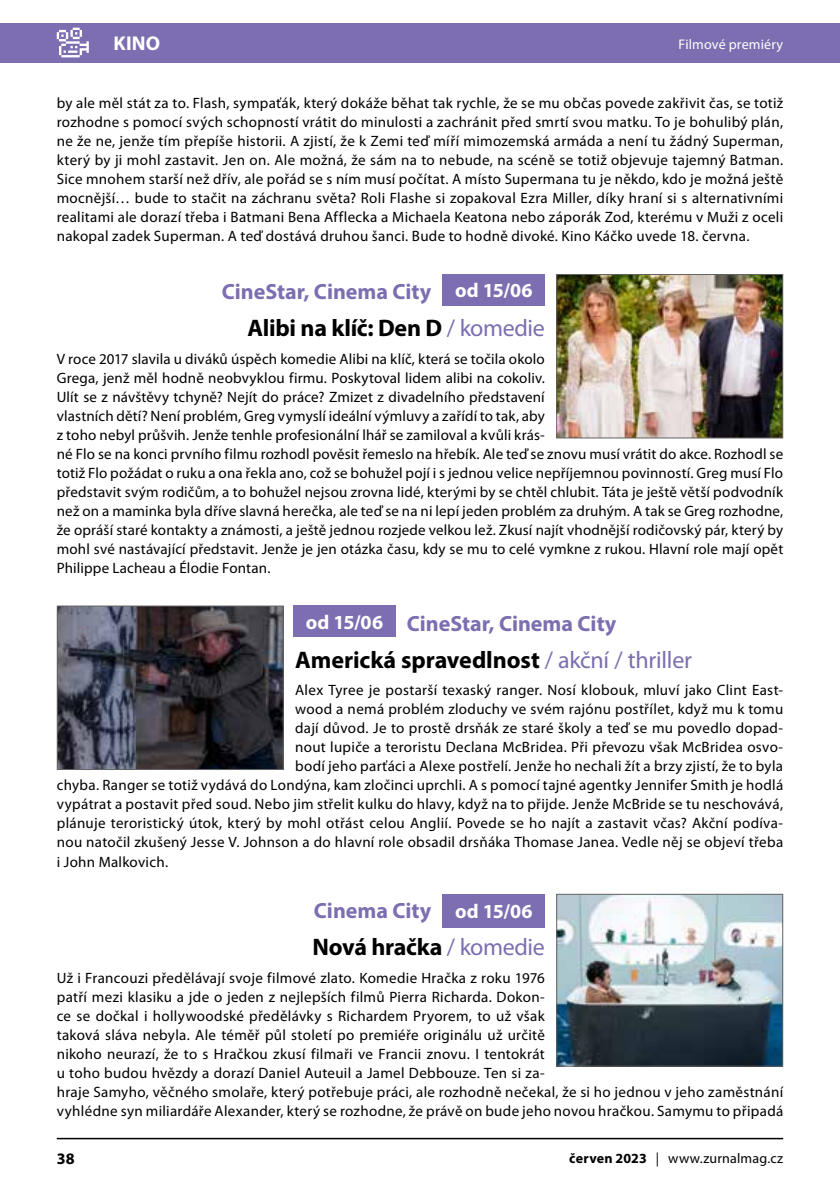
<style>
.page{position:relative;width:840px;height:1191px;background:#fff}
.page>*{position:absolute;margin:0;border:0;box-sizing:border-box;transform-origin:0 0}
.t1{font:700 24px "Myriad Pro";letter-spacing:-.01em;color:#000}
.t2{font:700 22px "Myriad Pro";color:#7c6eb0}
.t3{font:700 20px "Myriad Pro";letter-spacing:.01em;color:#fff}
.t4{font:700 16px "Myriad Pro";color:#000}
.t5{font:15px/19px "Myriad Pro";letter-spacing:.015em;color:#000}
.t6{font:14px "Myriad Pro";letter-spacing:.01em;color:#000}
.t7{font:14px "Myriad Pro";letter-spacing:.01em;color:#fff}
.s1{font-weight:400;color:#7c6eb0}
.s2{font-weight:700}
</style>
<div class="page">
<hr style="left:57px;top:1137px;width:725px;height:2px;background:#000">
<div style="left:0;top:23px;width:839px;height:39px;background:#7c6eb0"></div>
<svg style="left:57px;top:28px;width:32px;height:29px"></svg>
<div style="left:293px;top:605px;width:102px;height:31px;background:#7c6eb0"></div>
<img style="left:59px;top:607px;width:222px;height:161px">
<div style="left:57px;top:605px;width:226px;height:165px;border:1px solid #646363"></div>
<div style="left:442px;top:893px;width:102px;height:34px;background:#7c6eb0"></div>
<img style="left:558px;top:895px;width:222px;height:169px">
<div style="left:556px;top:893px;width:226px;height:173px;border:1px solid #646363"></div>
<div style="left:442px;top:274px;width:102px;height:31px;background:#7c6eb0"></div>
<img style="left:558px;top:276px;width:222px;height:160px">
<div style="left:556px;top:274px;width:226px;height:164px;border:1px solid #646363"></div>
<h3 class="t3" style="left:113px;top:30px;width:48px">KINO</h3>
<p class="t7" style="left:678px;top:35px;width:106px">Filmové premiéry</p>
<p class="t5" style="left:57px;top:93px;width:727px;text-align:justify">by ale měl stát za to. Flash, sympaťák, který dokáže běhat tak rychle, že se mu občas povede zakřivit čas, se totiž rozhodne s pomocí svých schopností vrátit do minulosti a zachránit před smrtí svou matku. To je bohulibý plán, ne že ne, jenže tím přepíše historii. A zjistí, že k Zemi teď míří mimozemská armáda a není tu žádný Superman, který by ji mohl zastavit. Jen on. Ale možná, že sám na to nebude, na scéně se totiž objevuje tajemný Batman.<br>Sice mnohem starší než dřív, ale pořád se s ním musí počítat. A místo Supermana tu je někdo, kdo je možná ještě mocnější… bude to stačit na záchranu světa? Roli Flashe si zopakoval Ezra Miller, díky hraní si s alternativními realitami ale dorazí třeba i Batmani Bena Afflecka a Michaela Keatona nebo záporák Zod, kterému v Muži z oceli nakopal zadek Superman. A teď dostává druhou šanci. Bude to hodně divoké. Kino Káčko uvede 18. června.</p>
<h3 class="t3" style="left:455px;top:277px;width:79px">od 15/06</h3>
<h2 class="t2" style="left:222px;top:277px;width:211px">CineStar, Cinema City</h2>
<h1 class="t1" style="left:247px;top:312px;width:298px">Alibi na klíč: Den D <span class="s1">/ komedie</span></h1>
<p class="t5" style="left:57px;top:349px;width:727px">V roce 2017 slavila u diváků úspěch komedie Alibi na klíč, která se točila okolo<br>Grega, jenž měl hodně neobvyklou firmu. Poskytoval lidem alibi na cokoliv.<br>Ulít se z návštěvy tchyně? Nejít do práce? Zmizet z divadelního představení<br>vlastních dětí? Není problém, Greg vymyslí ideální výmluvy a zařídí to tak, aby<br>z toho nebyl průšvih. Jenže tenhle profesionální lhář se zamiloval a kvůli krás-<br>né Flo se na konci prvního filmu rozhodl pověsit řemeslo na hřebík. Ale teď se znovu musí vrátit do akce. Rozhodl se totiž Flo požádat o ruku a ona řekla ano, což se bohužel pojí i s jednou velice nepříjemnou povinností. Greg musí Flo představit svým rodičům, a to bohužel nejsou zrovna lidé, kterými by se chtěl chlubit. Táta je ještě větší podvodník než on a maminka byla dříve slavná herečka, ale teď se na ni lepí jeden problém za druhým. A tak se Greg rozhodne, že opráší staré kontakty a známosti, a ještě jednou rozjede velkou lež. Zkusí najít vhodnější rodičovský pár, který by mohl své nastávající představit. Jenže je jen otázka času, kdy se mu to celé vymkne z rukou. Hlavní role mají opět Philippe Lacheau a Élodie Fontan.</p>
<h3 class="t3" style="left:305px;top:609px;width:79px">od 15/06</h3>
<h2 class="t2" style="left:406px;top:609px;width:211px">CineStar, Cinema City</h2>
<h1 class="t1" style="left:295px;top:644px;width:398px">Americká spravedlnost <span class="s1">/ akční / thriller</span></h1>
<p class="t5" style="left:295px;top:680px;width:489px">Alex Tyree je postarší texaský ranger. Nosí klobouk, mluví jako Clint East-</p>
<p class="t5" style="left:295px;top:699px;width:489px">wood a nemá problém zloduchy ve svém rajónu postřílet, když mu k tomu</p>
<p class="t5" style="left:295px;top:718px;width:489px">dají důvod. Je to prostě drsňák ze staré školy a teď se mu povedlo dopad-</p>
<p class="t5" style="left:295px;top:737px;width:489px">nout lupiče a teroristu Declana McBridea. Při převozu však McBridea osvo-</p>
<p class="t5" style="left:295px;top:756px;width:489px">bodí jeho parťáci a Alexe postřelí. Jenže ho nechali žít a brzy zjistí, že to byla</p>
<p class="t5" style="left:57px;top:775px;width:727px">chyba. Ranger se totiž vydává do Londýna, kam zločinci uprchli. A s pomocí tajné agentky Jennifer Smith je hodlá</p>
<p class="t5" style="left:57px;top:794px;width:727px">vypátrat a postavit před soud. Nebo jim střelit kulku do hlavy, když na to přijde. Jenže McBride se tu neschovává,</p>
<p class="t5" style="left:57px;top:813px;width:727px">plánuje teroristický útok, který by mohl otřást celou Anglií. Povede se ho najít a zastavit včas? Akční podíva-</p>
<p class="t5" style="left:57px;top:832px;width:727px">nou natočil zkušený Jesse V. Johnson a do hlavní role obsadil drsňáka Thomase Janea. Vedle něj se objeví třeba</p>
<p class="t5" style="left:57px;top:851px;width:113px">i John Malkovich.</p>
<h2 class="t2" style="left:314px;top:896px;width:119px">Cinema City</h2>
<h1 class="t1" style="left:312px;top:931px;width:234px">Nová hračka <span class="s1">/ komedie</span></h1>
<p class="t5" style="left:57px;top:968px;width:727px">Už i Francouzi předělávají svoje filmové zlato. Komedie Hračka z roku 1976<br>patří mezi klasiku a jde o jeden z nejlepších filmů Pierra Richarda. Dokon-<br>ce se dočkal i hollywoodské předělávky s Richardem Pryorem, to už však<br>taková sláva nebyla. Ale téměř půl století po premiéře originálu už určitě<br>nikoho neurazí, že to s Hračkou zkusí filmaři ve Francii znovu. I tentokrát<br>u toho budou hvězdy a dorazí Daniel Auteuil a Jamel Debbouze. Ten si za-<br>hraje Samyho, věčného smolaře, který potřebuje práci, ale rozhodně nečekal, že si ho jednou v jeho zaměstnání vyhlédne syn miliardáře Alexander, který se rozhodne, že právě on bude jeho novou hračkou. Samymu to připadá</p>
<h3 class="t3" style="left:455px;top:898px;width:79px">od 15/06</h3>
<p class="t4" style="left:57px;top:1148px;width:19px">38</p>
<p class="t6" style="left:569px;top:1149px;width:215px"><span class="s2">červen 2023</span> | www.zurnalmag.cz</p>
</div>
